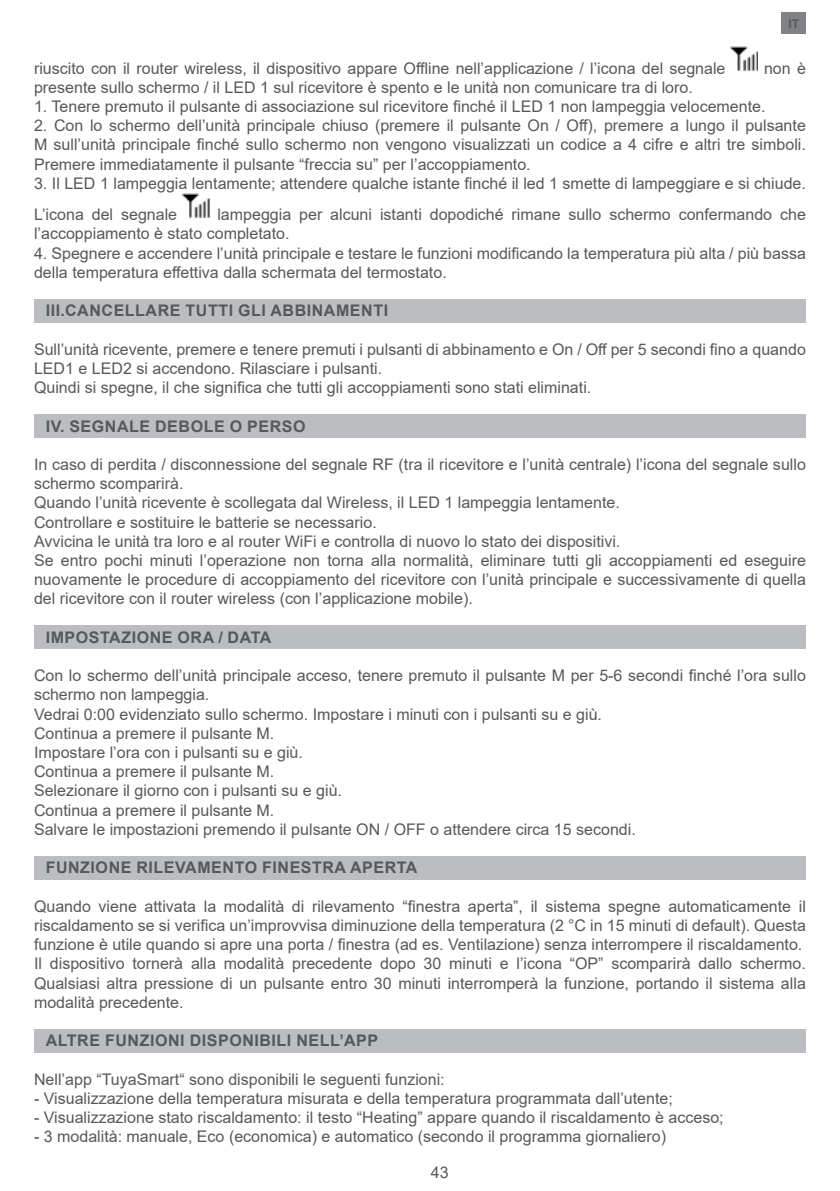
<style>
.page{position:relative;width:840px;height:1191px;background:#fff}
.page>*{position:absolute;margin:0;border:0;box-sizing:border-box;transform-origin:0 0}
.t1{font:16px/19.2px "Arial";color:#57585a}
.UPPERCASE_TITLE{font:700 16px "Arial";letter-spacing:.035em;color:#57585a}
.t2{font:700 12px "Arial";color:#57585a}
</style>
<div class="page">
<div style="left:781px;top:12px;width:24px;height:22px;background:#808285"></div>
<div style="left:34px;top:299px;width:771px;height:23px;background:#bcbdc0"></div>
<div style="left:34px;top:414px;width:771px;height:24px;background:#bcbdc0"></div>
<div style="left:34px;top:625px;width:771px;height:24px;background:#bcbdc0"></div>
<div style="left:34px;top:856px;width:771px;height:23px;background:#bcbdc0"></div>
<div style="left:34px;top:1028px;width:771px;height:24px;background:#bcbdc0"></div>
<img style="left:730px;top:46px;width:27px;height:25px">
<img style="left:182px;top:193px;width:27px;height:25px">
<p class="t2" style="left:788px;top:15px;width:12px">IT</p>
<p class="t1" style="left:34px;top:58px;width:692px">riuscito con il router wireless, il dispositivo appare Offline nell’applicazione / l’icona del segnale</p>
<p class="t1" style="left:763px;top:58px;width:43px">non è</p>
<p class="t1" style="left:34px;top:77px;width:660px">presente sullo schermo / il LED 1 sul ricevitore è spento e le unità non comunicare tra di loro.</p>
<p class="t1" style="left:34px;top:97px;width:732px">1. Tenere premuto il pulsante di associazione sul ricevitore finché il LED 1 non lampeggia velocemente.</p>
<p class="t1" style="left:34px;top:116px;width:773px;text-align:justify">2. Con lo schermo dell’unità principale chiuso (premere il pulsante On / Off), premere a lungo il pulsante M sull’unità principale finché sullo schermo non vengono visualizzati un codice a 4 cifre e altri tre simboli.<br>Premere immediatamente il pulsante “freccia su” per l’accoppiamento.</p>
<p class="t1" style="left:34px;top:167px;width:773px;line-height:31.4px">3. Il LED 1 lampeggia lentamente; attendere qualche istante finché il led 1 smette di lampeggiare e si chiude.<br>L’icona del segnale</p>
<p class="t1" style="left:34px;top:205px;width:773px;text-indent:183px">lampeggia per alcuni istanti dopodiché rimane sullo schermo confermando che l’accoppiamento è stato completato.</p>
<p class="t1" style="left:34px;top:243px;width:773px">4. Spegnere e accendere l’unità principale e testare le funzioni modificando la temperatura più alta / più bassa della temperatura effettiva dalla schermata del termostato.</p>
<p class="UPPERCASE_TITLE" style="left:46px;top:299px;width:344px">III.CANCELLARE TUTTI GLI ABBINAMENTI</p>
<p class="t1" style="left:34px;top:339px;width:773px">Sull’unità ricevente, premere e tenere premuti i pulsanti di abbinamento e On / Off per 5 secondi fino a quando<br>LED1 e LED2 si accendono. Rilasciare i pulsanti.</p>
<p class="t1" style="left:34px;top:378px;width:558px">Quindi si spegne, il che significa che tutti gli accoppiamenti sono stati eliminati.</p>
<p class="UPPERCASE_TITLE" style="left:46px;top:414px;width:261px">IV. SEGNALE DEBOLE O PERSO</p>
<p class="t1" style="left:34px;top:454px;width:773px">In caso di perdita / disconnessione del segnale RF (tra il ricevitore e l’unità centrale) l’icona del segnale sullo schermo scomparirà.</p>
<p class="t1" style="left:34px;top:493px;width:587px">Quando l’unità ricevente è scollegata dal Wireless, il LED 1 lampeggia lentamente.</p>
<p class="t1" style="left:34px;top:512px;width:344px">Controllare e sostituire le batterie se necessario.</p>
<p class="t1" style="left:34px;top:531px;width:587px">Avvicina le unità tra loro e al router WiFi e controlla di nuovo lo stato dei dispositivi.</p>
<p class="t1" style="left:34px;top:550px;width:773px;text-align:justify">Se entro pochi minuti l’operazione non torna alla normalità, eliminare tutti gli accoppiamenti ed eseguire nuovamente le procedure di accoppiamento del ricevitore con l’unità principale e successivamente di quella del ricevitore con il router wireless (con l’applicazione mobile).</p>
<p class="UPPERCASE_TITLE" style="left:46px;top:626px;width:227px">IMPOSTAZIONE ORA / DATA</p>
<p class="t1" style="left:34px;top:666px;width:773px">Con lo schermo dell’unità principale acceso, tenere premuto il pulsante M per 5-6 secondi finché l’ora sullo schermo non lampeggia.</p>
<p class="t1" style="left:34px;top:704px;width:569px">Vedrai 0:00 evidenziato sullo schermo. Impostare i minuti con i pulsanti su e giù.</p>
<p class="t1" style="left:34px;top:723px;width:242px">Continua a premere il pulsante M.</p>
<p class="t1" style="left:34px;top:742px;width:270px">Impostare l’ora con i pulsanti su e giù.</p>
<p class="t1" style="left:34px;top:762px;width:242px">Continua a premere il pulsante M.</p>
<p class="t1" style="left:34px;top:781px;width:309px">Selezionare il giorno con i pulsanti su e giù.</p>
<p class="t1" style="left:34px;top:800px;width:242px">Continua a premere il pulsante M.</p>
<p class="t1" style="left:34px;top:819px;width:603px">Salvare le impostazioni premendo il pulsante ON / OFF o attendere circa 15 secondi.</p>
<p class="UPPERCASE_TITLE" style="left:46px;top:856px;width:373px">FUNZIONE RILEVAMENTO FINESTRA APERTA</p>
<p class="t1" style="left:34px;top:896px;width:773px;text-align:justify">Quando viene attivata la modalità di rilevamento “finestra aperta”, il sistema spegne automaticamente il riscaldamento se si verifica un’improvvisa diminuzione della temperatura (2 °C in 15 minuti di default). Questa funzione è utile quando si apre una porta / finestra (ad es. Ventilazione) senza interrompere il riscaldamento.</p>
<p class="t1" style="left:34px;top:954px;width:773px;text-align:justify">Il dispositivo tornerà alla modalità precedente dopo 30 minuti e l’icona “OP” scomparirà dallo schermo.<br>Qualsiasi altra pressione di un pulsante entro 30 minuti interromperà la funzione, portando il sistema alla modalità precedente.</p>
<p class="UPPERCASE_TITLE" style="left:46px;top:1029px;width:334px">ALTRE FUNZIONI DISPONIBILI NELL’APP</p>
<p class="t1" style="left:34px;top:1069px;width:412px">Nell’app “TuyaSmart“ sono disponibili le seguenti funzioni:</p>
<p class="t1" style="left:34px;top:1088px;width:640px">- Visualizzazione della temperatura misurata e della temperatura programmata dall’utente;</p>
<p class="t1" style="left:34px;top:1107px;width:690px">- Visualizzazione stato riscaldamento: il testo “Heating” appare quando il riscaldamento è acceso;</p>
<p class="t1" style="left:34px;top:1126px;width:633px">- 3 modalità: manuale, Eco (economica) e automatico (secondo il programma giornaliero)</p>
<p class="t1" style="left:430px;top:1163px;width:19px">43</p>
</div>
